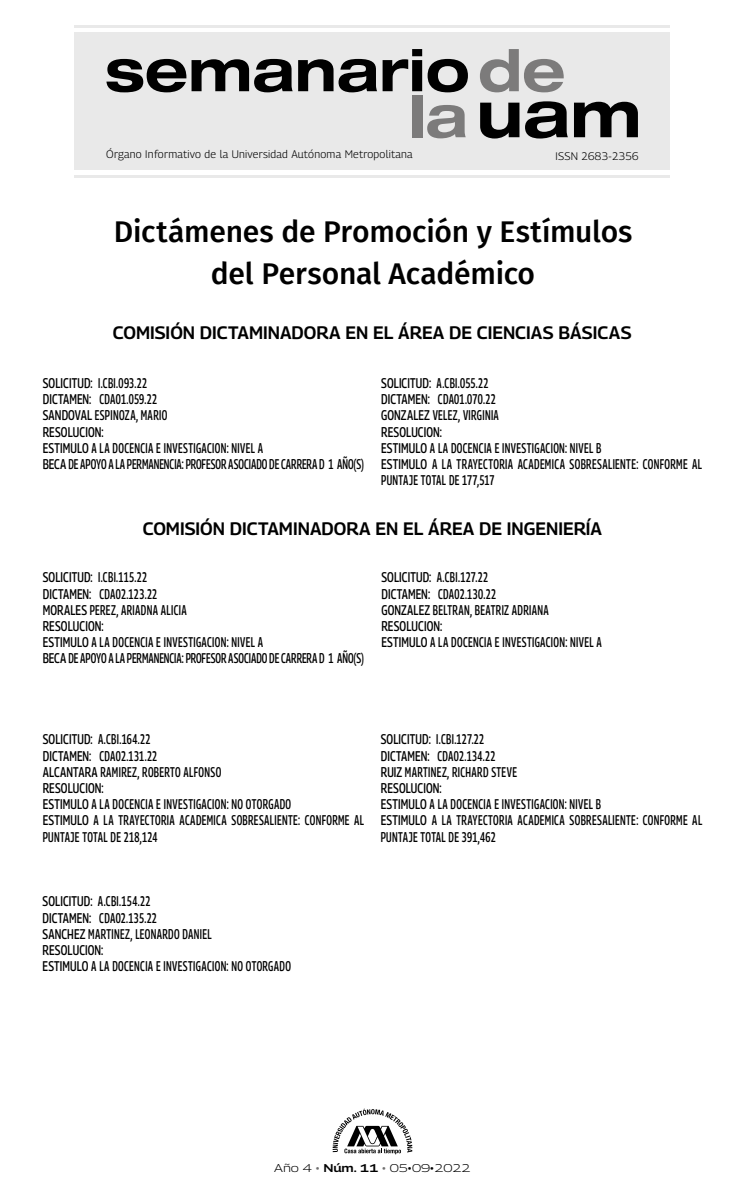
<style>
.page{position:relative;width:745px;height:1191px;background:#fff}
.page>*{position:absolute;margin:0;border:0;box-sizing:border-box;transform-origin:0 0}
.t1{font:500 30px/42px "Fira Sans";letter-spacing:-.01em;color:#000;text-align:center}
.t2{font:600 18px "Georama";color:#000}
.t3{font:500 14.1px/16.2px "Georama Condensed";letter-spacing:.025em;color:#000;scale:.91 1}
.t4{font:500 14.1px/16.2px "Georama Condensed";color:#000;scale:.91 1}
.t5{font:500 semi-condensed 14.1px "Georama";letter-spacing:.01em;color:#000;scale:.91 1}
.t6{font:300 11.25px "Georama Expanded";letter-spacing:-.01em;color:#000}
.t7{font:300 10.95px "Georama";letter-spacing:.025em;color:#000}
.s1{font-family:"Georama";font-stretch:semi-condensed}
.s2{color:#706f6f}
.s3{font-weight:600}
</style>
<div class="page">
<svg style="left:332px;top:1108px;width:81px;height:47px"></svg>
<div style="left:74px;top:33px;width:596px;height:137px;background:#e9e9e9"></div>
<hr style="left:74px;top:25px;width:596px;height:3px;background:#e9e9e9">
<hr style="left:74px;top:175px;width:596px;height:3px;background:#e9e9e9">
<div style="left:412px;top:95px;width:10px;height:42px;background:#7c7b7b"></div>
<svg style="left:427px;top:105px;width:38px;height:33px"></svg>
<svg style="left:480px;top:101px;width:87px;height:37px"></svg>
<svg style="left:574px;top:102px;width:63px;height:35px"></svg>
<svg style="left:106px;top:59px;width:186px;height:33px"></svg>
<svg style="left:298px;top:49px;width:169px;height:43px"></svg>
<svg style="left:480px;top:49px;width:83px;height:43px"></svg>
<p class="t7" style="left:106px;top:147px;width:308px">Órgano Informativo de la Universidad Autónoma Metropolitana</p>
<p class="t7" style="left:555px;top:148px;width:84px">ISSN 2683-2356</p>
<h1 class="t1" style="left:114px;top:209px;width:520px">Dictámenes de Promoción y Estímulos del Personal Académico</h1>
<p class="t2" style="left:113px;top:320px;width:520px">COMISIÓN DICTAMINADORA EN EL ÁREA DE CIENCIAS BÁSICAS</p>
<p class="t3" style="left:43px;top:374px;width:138px"><span class="s1">SOLICITUD:</span> I.CBI.093.22<br><span class="s1">DICTAMEN:</span> CDA01.059.22<br><span class="s1">SANDOVAL</span> ESPINOZA, MARIO</p>
<p class="t5" style="left:43px;top:421px;width:68px">RESOLUCION:</p>
<p class="t4" style="left:43px;top:439px;width:354px"><span class="s1">ESTIMULO</span> A LA DOCENCIA E INVESTIGACION: NIVEL A<br><span class="s1">BECA</span> DE APOYO A LA PERMANENCIA: PROFESOR ASOCIADO DE CARRERA D 1 AÑO(S)</p>
<p class="t3" style="left:381px;top:374px;width:131px"><span class="s1">SOLICITUD:</span> A.CBI.055.22<br><span class="s1">DICTAMEN:</span> CDA01.070.22<br><span class="s1">GONZALEZ</span> VELEZ, VIRGINIA</p>
<p class="t5" style="left:381px;top:421px;width:68px">RESOLUCION:</p>
<p class="t3" style="left:381px;top:439px;width:354px"><span class="s1">ESTIMULO</span> A LA DOCENCIA E INVESTIGACION: NIVEL B<br><span class="s1">ESTIMULO</span> A LA TRAYECTORIA ACADEMICA SOBRESALIENTE: CONFORME AL<br>PUNTAJE TOTAL DE 177,517</p>
<p class="t2" style="left:143px;top:515px;width:460px">COMISIÓN DICTAMINADORA EN EL ÁREA DE INGENIERÍA</p>
<p class="t3" style="left:381px;top:569px;width:185px"><span class="s1">SOLICITUD:</span> A.CBI.127.22<br><span class="s1">DICTAMEN:</span> CDA02.130.22<br><span class="s1">GONZALEZ</span> BELTRAN, BEATRIZ ADRIANA</p>
<p class="t5" style="left:381px;top:616px;width:68px">RESOLUCION:</p>
<p class="t3" style="left:381px;top:634px;width:243px"><span class="s1">ESTIMULO</span> A LA DOCENCIA E INVESTIGACION: NIVEL A</p>
<p class="t3" style="left:43px;top:569px;width:160px"><span class="s1">SOLICITUD:</span> I.CBI.115.22<br><span class="s1">DICTAMEN:</span> CDA02.123.22<br><span class="s1">MORALES</span> PEREZ, ARIADNA ALICIA</p>
<p class="t5" style="left:43px;top:616px;width:68px">RESOLUCION:</p>
<p class="t4" style="left:43px;top:634px;width:354px"><span class="s1">ESTIMULO</span> A LA DOCENCIA E INVESTIGACION: NIVEL A<br><span class="s1">BECA</span> DE APOYO A LA PERMANENCIA: PROFESOR ASOCIADO DE CARRERA D 1 AÑO(S)</p>
<p class="t3" style="left:43px;top:731px;width:198px"><span class="s1">SOLICITUD:</span> A.CBI.164.22<br><span class="s1">DICTAMEN:</span> CDA02.131.22<br><span class="s1">ALCANTARA</span> RAMIREZ, ROBERTO ALFONSO</p>
<p class="t5" style="left:43px;top:778px;width:68px">RESOLUCION:</p>
<p class="t3" style="left:43px;top:796px;width:354px"><span class="s1">ESTIMULO</span> A LA DOCENCIA E INVESTIGACION: NO OTORGADO<br><span class="s1">ESTIMULO</span> A LA TRAYECTORIA ACADEMICA SOBRESALIENTE: CONFORME AL<br>PUNTAJE TOTAL DE 218,124</p>
<p class="t3" style="left:380px;top:731px;width:151px"><span class="s1">SOLICITUD:</span> I.CBI.127.22<br><span class="s1">DICTAMEN:</span> CDA02.134.22<br><span class="s1">RUIZ</span> MARTINEZ, RICHARD STEVE</p>
<p class="t5" style="left:380px;top:778px;width:68px">RESOLUCION:</p>
<p class="t3" style="left:380px;top:796px;width:354px"><span class="s1">ESTIMULO</span> A LA DOCENCIA E INVESTIGACION: NIVEL B<br><span class="s1">ESTIMULO</span> A LA TRAYECTORIA ACADEMICA SOBRESALIENTE: CONFORME AL<br>PUNTAJE TOTAL DE 391,462</p>
<p class="t3" style="left:43px;top:893px;width:187px"><span class="s1">SOLICITUD:</span> A.CBI.154.22<br><span class="s1">DICTAMEN:</span> CDA02.135.22<br><span class="s1">SANCHEZ</span> MARTINEZ, LEONARDO DANIEL</p>
<p class="t5" style="left:43px;top:940px;width:68px">RESOLUCION:</p>
<p class="t3" style="left:43px;top:958px;width:274px"><span class="s1">ESTIMULO</span> A LA DOCENCIA E INVESTIGACION: NO OTORGADO</p>
<p class="t6" style="left:274px;top:1159px;width:198px">Año 4 <span class="s2">•</span> <span class="s3">Núm. 11</span> <span class="s2">•</span> 05•09•2022</p>
</div>
